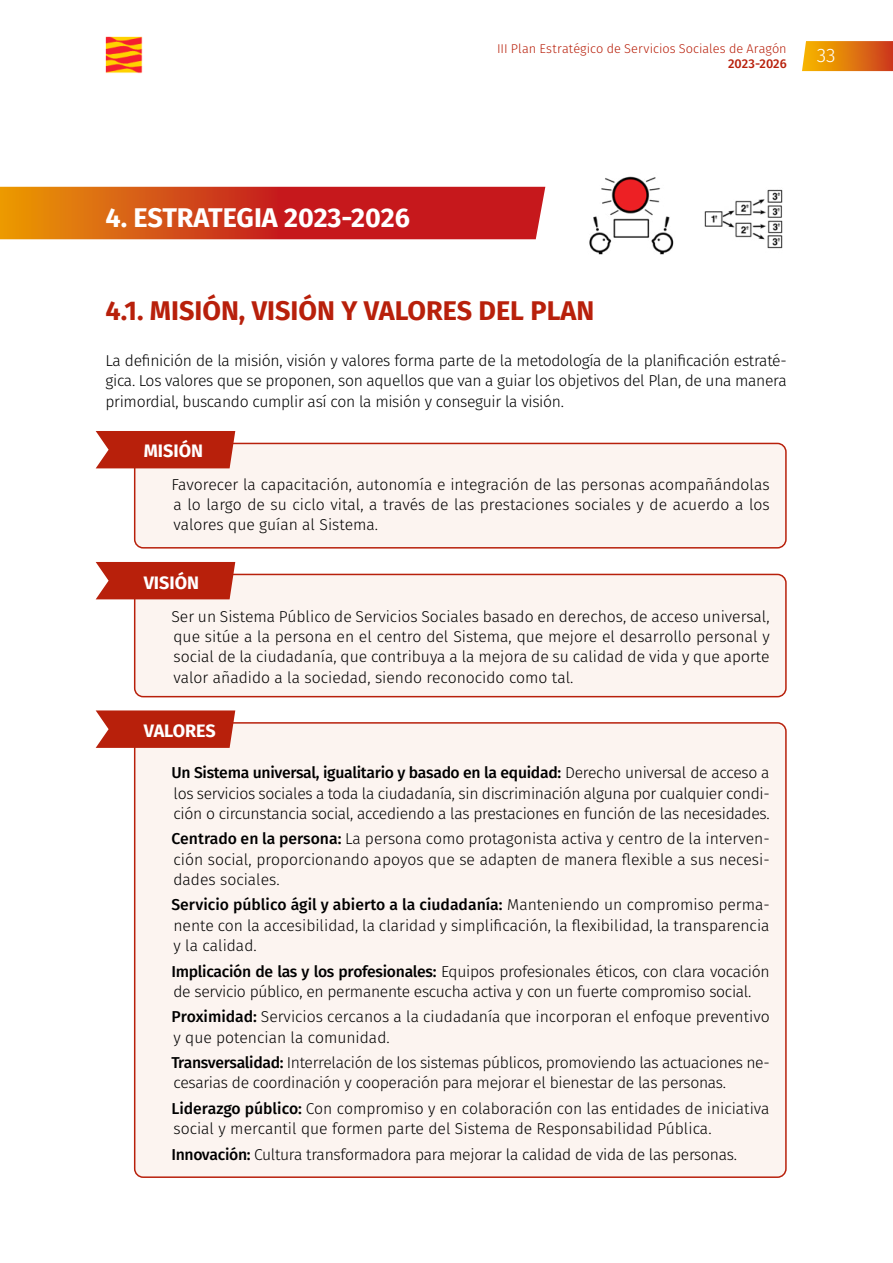
<style>
.page{position:relative;width:893px;height:1263px;background:#fff}
.page>*{position:absolute;margin:0;border:0;box-sizing:border-box;transform-origin:0 0}
.subtitulo{font:700 27px "Fira Sans";color:#b8200b}
.parrafo_corrido{font:700 27px "Fira Sans";color:#fff}
.t1{font:300 19.5px "Fira Sans";color:#fff}
.parrafo_corrido-2{font:700 18px "Fira Sans";color:#fff}
.parrafo_corrido-3{font:300 15.75px/20.2px "Fira Sans";letter-spacing:-.02em;color:#000;text-align:justify}
.parrafo_corrido-4{font:300 15.75px/20.2px "Fira Sans";color:#000}
.t2{font:300 12.75px "Fira Sans";letter-spacing:.005em;color:#b8200b}
.t3{font:500 12.75px "Fira Sans";color:#b8200b}
.s1{font-weight:500}
</style>
<div class="page">
<img style="left:105px;top:36px;width:38px;height:38px">
<svg style="left:802px;top:41px;width:91px;height:30px;background:#e27c12"></svg>
<svg style="left:0;top:187px;width:545px;height:52px;background:#cf3d19"></svg>
<div style="left:135px;top:443px;width:651px;height:105px;background:#fcf4f0;border-radius:9px"></div>
<div style="left:134px;top:443px;width:653px;height:106px;border:2px solid #b8200b;border-radius:9px"></div>
<div style="left:135px;top:574px;width:651px;height:123px;background:#fcf4f0;border-radius:9px"></div>
<div style="left:134px;top:574px;width:653px;height:123px;border:2px solid #b8200b;border-radius:9px"></div>
<div style="left:135px;top:723px;width:651px;height:454px;background:#fcf4f0;border-radius:9px"></div>
<div style="left:134px;top:722px;width:653px;height:456px;border:2px solid #b8200b;border-radius:9px"></div>
<svg style="left:96px;top:710px;width:139px;height:38px;background:#bd301d"></svg>
<svg style="left:96px;top:562px;width:139px;height:37px;background:#bc2d19"></svg>
<svg style="left:96px;top:431px;width:139px;height:37px;background:#bc2d19"></svg>
<img style="left:589px;top:176px;width:85px;height:79px">
<img style="left:704px;top:189px;width:79px;height:60px">
<p class="t2" style="left:497px;top:39px;width:291px">III Plan Estratégico de Servicios Sociales de Aragón</p>
<p class="t3" style="left:728px;top:55px;width:60px">2023-2026</p>
<p class="t1" style="left:817px;top:41px;width:20px">33</p>
<p class="parrafo_corrido" style="left:105px;top:195px;width:306px">4. ESTRATEGIA 2023-2026</p>
<p class="subtitulo" style="left:105px;top:288px;width:490px">4.1. MISIÓN, VISIÓN Y VALORES DEL PLAN</p>
<p class="parrafo_corrido-3" style="left:105px;top:350px;width:683px">La definición de la misión, visión y valores forma parte de la metodología de la planificación estraté&shy;gica. Los valores que se proponen, son aquellos que van a guiar los objetivos del Plan, de una manera primordial, buscando cumplir así con la misión y conseguir la visión.</p>
<p class="parrafo_corrido-2" style="left:144px;top:435px;width:61px">MISIÓN</p>
<p class="parrafo_corrido-3" style="left:171px;top:474px;width:600px">Favorecer la capacitación, autonomía e integración de las personas acompañándolas a lo largo de su ciclo vital, a través de las prestaciones sociales y de acuerdo a los valores que guían al Sistema.</p>
<p class="parrafo_corrido-2" style="left:144px;top:567px;width:57px">VISIÓN</p>
<p class="parrafo_corrido-3" style="left:171px;top:606px;width:600px">Ser un Sistema Público de Servicios Sociales basado en derechos, de acceso universal, que sitúe a la persona en el centro del Sistema, que mejore el desarrollo personal y social de la ciudadanía, que contribuya a la mejora de su calidad de vida y que aporte valor añadido a la sociedad, siendo reconocido como tal.</p>
<p class="parrafo_corrido-2" style="left:144px;top:715px;width:74px">VALORES</p>
<p class="parrafo_corrido-3" style="left:171px;top:762px;width:600px"><span class="s1">Un Sistema universal, igualitario y basado en la equidad:</span> Derecho universal de acceso a los servicios sociales a toda la ciudadanía, sin discriminación alguna por cualquier condi&shy;ción o circunstancia social, accediendo a las prestaciones en función de las necesidades.</p>
<p class="parrafo_corrido-3" style="left:171px;top:829px;width:600px"><span class="s1">Centrado en la persona:</span> La persona como protagonista activa y centro de la interven&shy;ción social, proporcionando apoyos que se adapten de manera flexible a sus necesi&shy;dades sociales.</p>
<p class="parrafo_corrido-3" style="left:171px;top:895px;width:600px"><span class="s1">Servicio público ágil y abierto a la ciudadanía:</span> Manteniendo un compromiso perma&shy;nente con la accesibilidad, la claridad y simplificación, la flexibilidad, la transparencia y la calidad.</p>
<p class="parrafo_corrido-3" style="left:171px;top:961px;width:600px"><span class="s1">Implicación de las y los profesionales:</span> Equipos profesionales éticos, con clara vocación de servicio público, en permanente escucha activa y con un fuerte compromiso social.</p>
<p class="parrafo_corrido-4" style="left:171px;top:1006px;width:600px"><span class="s1">Proximidad:</span> Servicios cercanos a la ciudadanía que incorporan el enfoque preventivo y que potencian la comunidad.</p>
<p class="parrafo_corrido-3" style="left:171px;top:1052px;width:600px"><span class="s1">Transversalidad:</span> Interrelación de los sistemas públicos, promoviendo las actuaciones ne&shy;cesarias de coordinación y cooperación para mejorar el bienestar de las personas.</p>
<p class="parrafo_corrido-4" style="left:171px;top:1098px;width:600px"><span class="s1">Liderazgo público:</span> Con compromiso y en colaboración con las entidades de iniciativa social y mercantil que formen parte del Sistema de Responsabilidad Pública.</p>
<p class="parrafo_corrido-3" style="left:171px;top:1144px;width:567px"><span class="s1">Innovación:</span> Cultura transformadora para mejorar la calidad de vida de las personas.</p>
</div>
